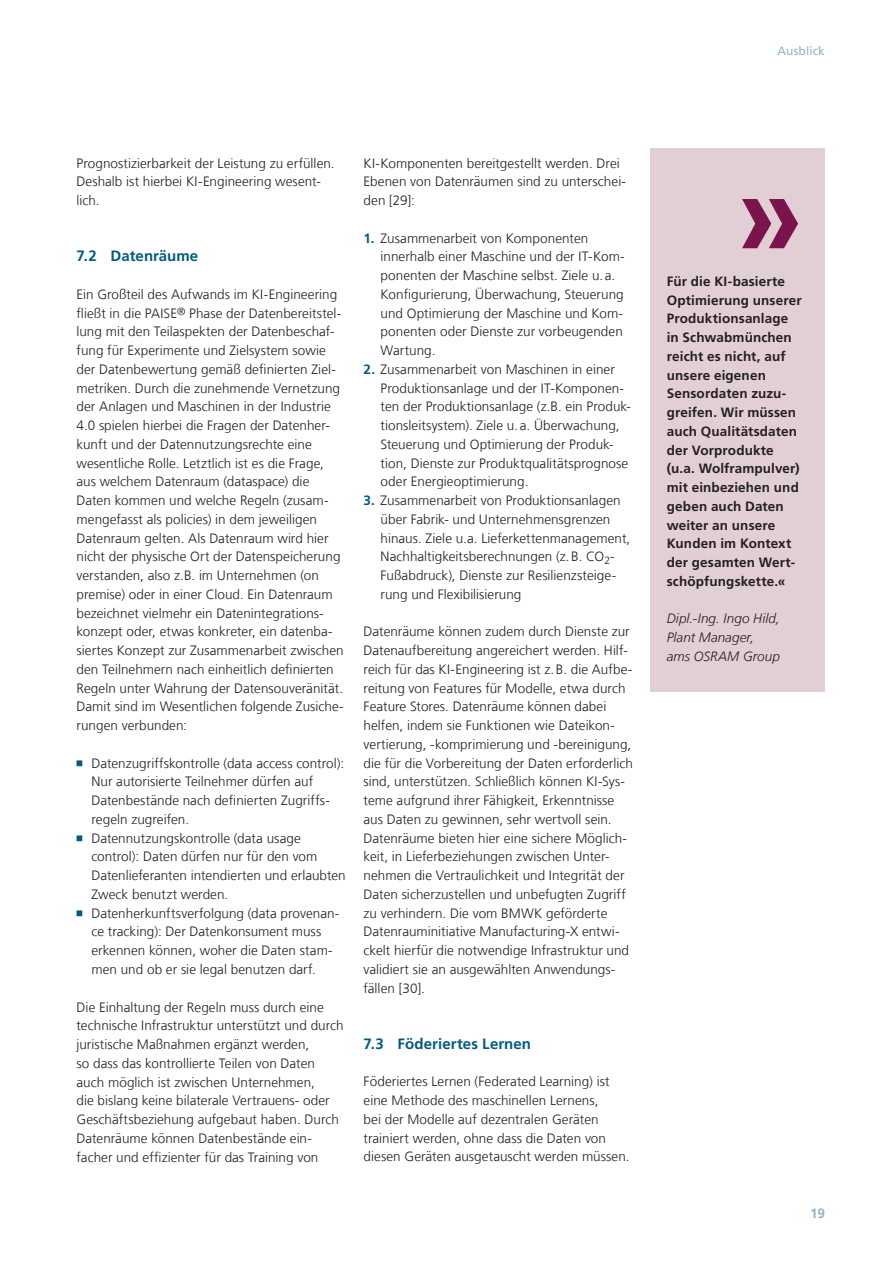
<style>
.page{position:relative;width:893px;height:1263px;background:#fff}
.page>*{position:absolute;margin:0;border:0;box-sizing:border-box;transform-origin:0 0}
.t1{font:700 120px "Frutiger LT Com";color:#7b134d}
.t2{font:700 15px "Frutiger LT Com";letter-spacing:.005em;color:#005b7f}
.t3{font:300 13.5px/18.8px "Frutiger LT Com";letter-spacing:.005em;color:#231f20}
.t4{font:700 13.5px/18.8px "Frutiger LT Std";letter-spacing:.01em;color:#231f20}
.t5{font:italic 300 13.5px/18.8px "Frutiger LT Com";letter-spacing:.005em;color:#231f20}
.t6{font:700 13.5px "Frutiger LT Com";color:#93b3c3}
.t7{font:12px "Frutiger LT Com";letter-spacing:.01em;color:#93b3c3}
.s1{font-weight:700;color:#005b7f}
</style>
<div class="page">
<svg style="left:77px;top:760px;width:6px;height:6px"></svg>
<svg style="left:77px;top:835px;width:6px;height:6px"></svg>
<svg style="left:77px;top:910px;width:6px;height:6px"></svg>
<div style="left:651px;top:149px;width:174px;height:543px;background:#e2cfd5"></div>
<p class="t7" style="left:777px;top:44px;width:49px">Ausblick</p>
<p class="t3" style="left:77px;top:154px;width:260px">Prognostizierbarkeit der Leistung zu erfüllen.<br>Deshalb ist hierbei KI-Engineering wesent&shy;lich.</p>
<p class="t2" style="left:77px;top:247px;width:123px">7.2 Datenräume</p>
<p class="t3" style="left:77px;top:285px;width:269px">Ein Großteil des Aufwands im KI-Engineering fließt in die PAISE<sup>®</sup> Phase der Datenbereitstel&shy;lung mit den Teilaspekten der Datenbeschaf&shy;fung für Experimente und Zielsystem sowie der Datenbewertung gemäß definierten Ziel&shy;metriken. Durch die zunehmende Vernetzung der Anlagen und Maschinen in der Industrie 4.0 spielen hierbei die Fragen der Datenher&shy;kunft und der Datennutzungsrechte eine wesentliche Rolle. Letztlich ist es die Frage, aus welchem Datenraum (dataspace) die Daten kommen und welche Regeln (zusam&shy;mengefasst als policies) in dem jeweiligen Datenraum gelten. Als Datenraum wird hier nicht der physische Ort der Datenspeicherung verstanden, also z.B. im Unternehmen (on premise) oder in einer Cloud. Ein Datenraum bezeichnet vielmehr ein Datenintegrations&shy;konzept oder, etwas konkreter, ein datenba&shy;siertes Konzept zur Zusammenarbeit zwischen den Teilnehmern nach einheitlich definierten Regeln unter Wahrung der Datensouveränität.<br>Damit sind im Wesentlichen folgende Zusiche&shy;rungen verbunden:</p>
<p class="t3" style="left:91px;top:754px;width:256px">Datenzugriffskontrolle (data access control):<br>Nur autorisierte Teilnehmer dürfen auf Datenbestände nach definierten Zugriffs&shy;regeln zugreifen.<br>Datennutzungskontrolle (data usage control): Daten dürfen nur für den vom Datenlieferanten intendierten und erlaubten Zweck benutzt werden.<br>Datenherkunftsverfolgung (data provenan&shy;ce tracking): Der Datenkonsument muss erkennen können, woher die Daten stam&shy;men und ob er sie legal benutzen darf.</p>
<p class="t3" style="left:77px;top:997px;width:269px">Die Einhaltung der Regeln muss durch eine technische Infrastruktur unterstützt und durch juristische Maßnahmen ergänzt werden,<br>so dass das kontrollierte Teilen von Daten auch möglich ist zwischen Unternehmen,<br>die bislang keine bilaterale Vertrauens- oder Geschäftsbeziehung aufgebaut haben. Durch Datenräume können Datenbestände ein&shy;facher und effizienter für das Training von</p>
<p class="t3" style="left:364px;top:154px;width:264px">KI-Komponenten bereitgestellt werden. Drei<br>Ebenen von Datenräumen sind zu unterschei&shy;den [29]:</p>
<p class="t3" style="left:381px;top:229px;width:246px;text-indent:-17px"><span class="s1">1.</span> Zusammenarbeit von Komponenten innerhalb einer Maschine und der IT-Kom&shy;ponenten der Maschine selbst. Ziele u. a.<br>Konfigurierung, Überwachung, Steuerung und Optimierung der Maschine und Kom&shy;ponenten oder Dienste zur vorbeugenden Wartung.</p>
<p class="t3" style="left:381px;top:360px;width:252px;text-indent:-17px"><span class="s1">2.</span> Zusammenarbeit von Maschinen in einer Produktionsanlage und der IT-Komponen&shy;ten der Produktionsanlage (z.B. ein Produk&shy;tionsleitsystem). Ziele u. a. Überwachung, Steuerung und Optimierung der Produk&shy;tion, Dienste zur Produktqualitätsprognose oder Energieoptimierung.</p>
<p class="t3" style="left:381px;top:491px;width:251px;text-indent:-17px"><span class="s1">3.</span> Zusammenarbeit von Produktionsanlagen über Fabrik- und Unternehmensgrenzen hinaus. Ziele u.a. Lieferkettenmanagement, Nachhaltigkeitsberechnungen (z.B. CO<sub>2</sub>- Fußabdruck), Dienste zur Resilienzsteige&shy;rung und Flexibilisierung</p>
<p class="t3" style="left:364px;top:622px;width:271px">Datenräume können zudem durch Dienste zur Datenaufbereitung angereichert werden. Hilf&shy;reich für das KI-Engineering ist z.B. die Aufbe&shy;reitung von Features für Modelle, etwa durch Feature Stores. Datenräume können dabei helfen, indem sie Funktionen wie Dateikon&shy;vertierung, -komprimierung und -bereinigung, die für die Vorbereitung der Daten erforderlich sind, unterstützen. Schließlich können KI-Sys&shy;teme aufgrund ihrer Fähigkeit, Erkenntnisse aus Daten zu gewinnen, sehr wertvoll sein.<br>Datenräume bieten hier eine sichere Möglich&shy;keit, in Lieferbeziehungen zwischen Unter&shy;nehmen die Vertraulichkeit und Integrität der Daten sicherzustellen und unbefugten Zugriff zu verhindern. Die vom BMWK geförderte Datenrauminitiative Manufacturing-X entwi&shy;ckelt hierfür die notwendige Infrastruktur und validiert sie an ausgewählten Anwendungs&shy;fällen [30].</p>
<p class="t2" style="left:364px;top:1035px;width:169px">7.3 Föderiertes Lernen</p>
<p class="t3" style="left:364px;top:1072px;width:267px">Föderiertes Lernen (Federated Learning) ist eine Methode des maschinellen Lernens,<br>bei der Modelle auf dezentralen Geräten trainiert werden, ohne dass die Daten von diesen Geräten ausgetauscht werden müssen.</p>
<h1 class="t1" style="left:737px;top:144px;width:68px">»</h1>
<p class="t4" style="left:667px;top:272px;width:136px">Für die KI-basierte<br>Optimierung unserer<br>Produktionsanlage in Schwabmünchen reicht es nicht, auf unsere eigenen<br>Sensordaten zuzu&shy;greifen. Wir müssen auch Qualitätsdaten der Vorprodukte (u.a. Wolframpulver) mit einbeziehen und geben auch Daten weiter an unsere<br>Kunden im Kontext der gesamten Wert&shy;schöpfungskette.«</p>
<p class="t5" style="left:667px;top:609px;width:115px">Dipl.-Ing. Ingo Hild,<br>Plant Manager, ams OSRAM Group</p>
<p class="t6" style="left:810px;top:1205px;width:16px">19</p>
</div>
